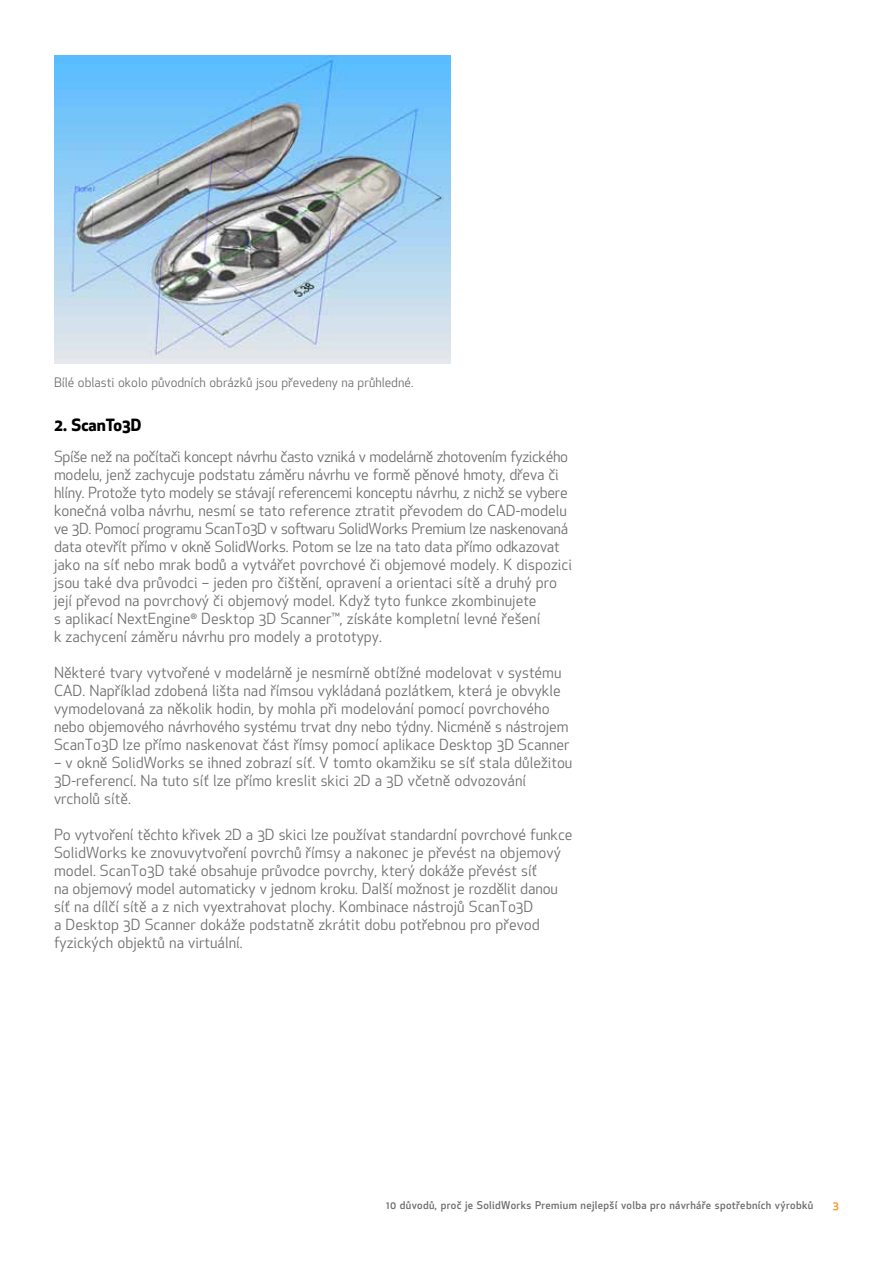
<style>
.page{position:relative;width:893px;height:1263px;background:#fff}
.page>*{position:absolute;margin:0;border:0;box-sizing:border-box;transform-origin:0 0}
.t1{font:700 16.5px "SW Apex New";color:#000}
.t2{font:15px/18px "SW Apex New";color:#6d6e71}
.t3{font:12.75px "SW Apex New";color:#6d6e71}
.t4{font:500 10.5px "SW Apex New";letter-spacing:.03em;color:#6d6e71}
.t5{font:500 10.5px "SW Apex New";color:#f68b1f}
</style>
<div class="page">
<img style="left:54px;top:56px;width:397px;height:308px">
<p class="t3" style="left:54px;top:374px;width:361px">Bílé oblasti okolo původních obrázků jsou převedeny na průhledné.</p>
<p class="t1" style="left:54px;top:413px;width:89px">2. ScanTo3D</p>
<p class="t2" style="left:54px;top:448px;width:519px">Spíše než na počítači koncept návrhu často vzniká v modelárně zhotovením fyzického modelu, jenž zachycuje podstatu záměru návrhu ve formě pěnové hmoty, dřeva či hlíny. Protože tyto modely se stávají referencemi konceptu návrhu, z nichž se vybere konečná volba návrhu, nesmí se tato reference ztratit převodem do CAD-modelu ve 3D. Pomocí programu ScanTo3D v softwaru SolidWorks Premium lze naskenovaná data otevřít přímo v okně SolidWorks. Potom se lze na tato data přímo odkazovat jako na síť nebo mrak bodů a vytvářet povrchové či objemové modely. K dispozici jsou také dva průvodci – jeden pro čištění, opravení a orientaci sítě a druhý pro její převod na povrchový či objemový model. Když tyto funkce zkombinujete<br>s aplikací NextEngine<sup>®</sup> Desktop 3D Scanner™, získáte kompletní levné řešení<br>k zachycení záměru návrhu pro modely a prototypy.</p>
<p class="t2" style="left:54px;top:664px;width:517px">Některé tvary vytvořené v modelárně je nesmírně obtížné modelovat v systému CAD. Například zdobená lišta nad římsou vykládaná pozlátkem, která je obvykle vymodelovaná za několik hodin, by mohla při modelování pomocí povrchového nebo objemového návrhového systému trvat dny nebo týdny. Nicméně s nástrojem ScanTo3D lze přímo naskenovat část římsy pomocí aplikace Desktop 3D Scanner</p>
<p class="t2" style="left:54px;top:754px;width:520px">– v okně SolidWorks se ihned zobrazí síť. V tomto okamžiku se síť stala důležitou<br>3D-referencí. Na tuto síť lze přímo kreslit skici 2D a 3D včetně odvozování vrcholů sítě.</p>
<p class="t2" style="left:54px;top:826px;width:520px">Po vytvoření těchto křivek 2D a 3D skici lze používat standardní povrchové funkce SolidWorks ke znovuvytvoření povrchů římsy a nakonec je převést na objemový model. ScanTo3D také obsahuje průvodce povrchy, který dokáže převést síť<br>na objemový model automaticky v jednom kroku. Další možnost je rozdělit danou síť na dílčí sítě a z nich vyextrahovat plochy. Kombinace nástrojů ScanTo3D<br>a Desktop 3D Scanner dokáže podstatně zkrátit dobu potřebnou pro převod fyzických objektů na virtuální.</p>
<p class="t4" style="left:386px;top:1198px;width:428px">10 důvodů, proč je SolidWorks Premium nejlepší volba pro návrháře spotřebních výrobků</p>
<p class="t5" style="left:833px;top:1198px;width:8px">3</p>
</div>
